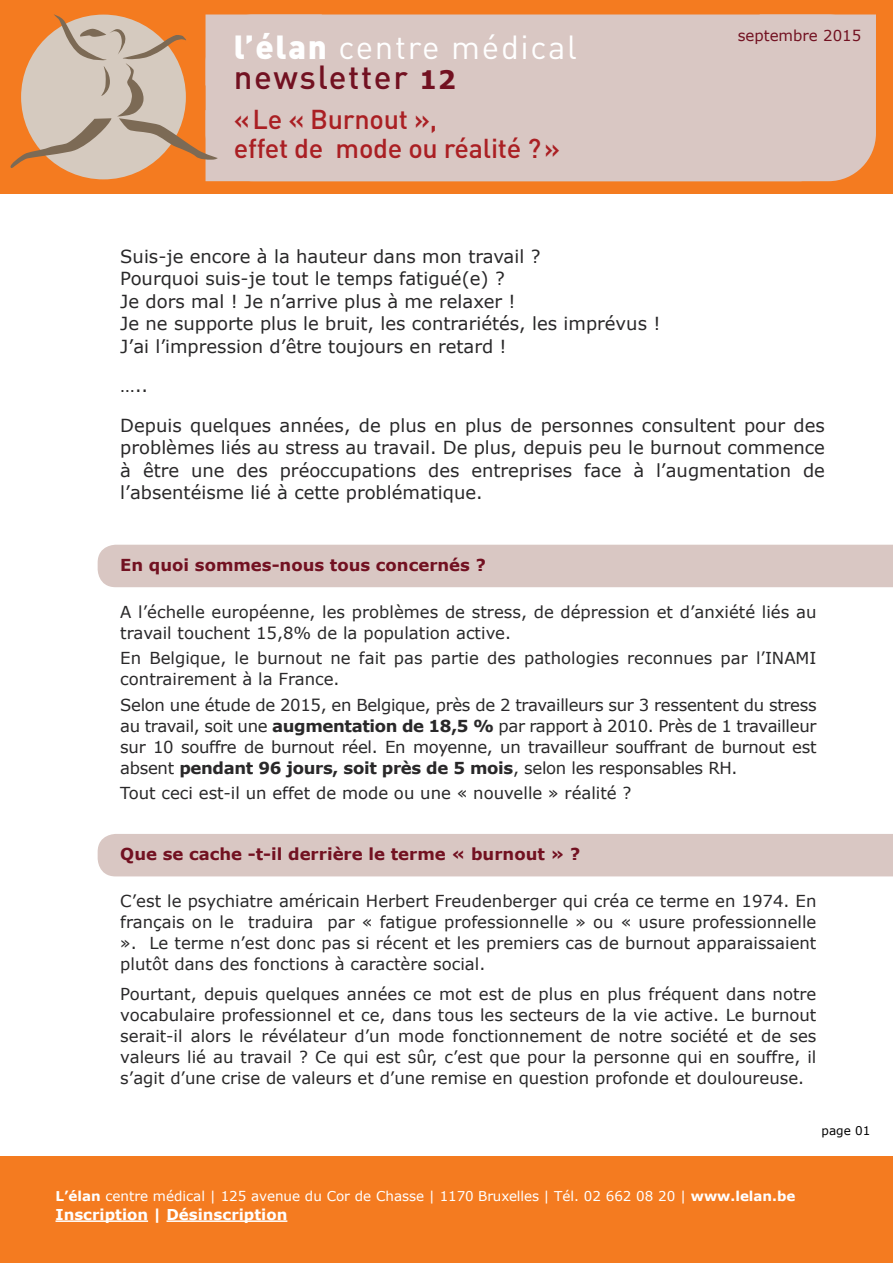
<style>
.page{position:relative;width:893px;height:1263px;background:#fff}
.page>*{position:absolute;margin:0;border:0;box-sizing:border-box;transform-origin:0 0}
.t1{font:33px/30px "DIN";letter-spacing:.05em;color:#fff}
.t2{font:500 27px/28.5px "DIN";letter-spacing:-.01em;color:#aa1f23}
.t3{font:18px/22.5px "Verdana";color:#292829}
.t4{font:16.5px/21px "Verdana";color:#292829;text-align:justify}
.t5{font:700 16.5px "Verdana";color:#721121}
.t6{font:700 15px "Verdana";color:#fff}
.t7{font:15px "Verdana";color:#721121}
.t8{font:13.5px "Verdana";color:#fff}
.t9{font:12px "Verdana";color:#000}
.s1{font-weight:900}
.s2{font-weight:500;color:#721121}
.s3{font-family:"Verdana";font-weight:700;font-size:25.5px;color:#721121}
.s4{font-weight:700}
</style>
<div class="page">
<div style="left:0;top:1157px;width:893px;height:106px;background:#f47b20"></div>
<div style="left:0;top:0;width:893px;height:194px;background:#f47b20"></div>
<svg style="left:10px;top:14px;width:866px;height:167px;background:#d8bfb2"></svg>
<hr style="left:56px;top:1220px;width:92px;height:2px;background:#fff">
<hr style="left:167px;top:1220px;width:120px;height:2px;background:#fff">
<div style="left:98px;top:545px;width:795px;height:42px;background:#d9c7c3"></div>
<div style="left:98px;top:834px;width:795px;height:42px;background:#d9c7c3"></div>
<h1 class="t1" style="left:234px;top:32px;width:345px"><span class="s1">l’élan</span> centre médical <span class="s2">newsletter</span> <span class="s3">12</span></h1>
<h2 class="t2" style="left:234px;top:104px;width:328px">« Le « Burnout »,<br>effet de mode ou réalité ? »</h2>
<p class="t7" style="left:738px;top:26px;width:125px">septembre 2015</p>
<p class="t3" style="left:120px;top:245px;width:542px">Suis-je encore à la hauteur dans mon travail ?<br>Pourquoi suis-je tout le temps fatigué(e) ?<br>Je dors mal ! Je n’arrive plus à me relaxer !<br>Je ne supporte plus le bruit, les contrariétés, les imprévus !<br>J’ai l’impression d’être toujours en retard !</p>
<p class="t3" style="left:120px;top:366px;width:706px;line-height:39.5px">…..<br>Depuis quelques années, de plus en plus de personnes consultent pour des</p>
<p class="t3" style="left:120px;top:437px;width:706px;text-align:justify">problèmes liés au stress au travail. De plus, depuis peu le burnout commence à être une des préoccupations des entreprises face à l’augmentation de l’absentéisme lié à cette problématique.</p>
<p class="t5" style="left:120px;top:554px;width:367px">En quoi sommes-nous tous concernés ?</p>
<p class="t4" style="left:120px;top:602px;width:698px">A l’échelle européenne, les problèmes de stress, de dépression et d’anxiété liés au travail touchent 15,8% de la population active.</p>
<p class="t4" style="left:120px;top:648px;width:698px">En Belgique, le burnout ne fait pas partie des pathologies reconnues par l’INAMI contrairement à la France.</p>
<p class="t4" style="left:120px;top:694px;width:698px">Selon une étude de 2015, en Belgique, près de 2 travailleurs sur 3 ressentent du stress au travail, soit une <span class="s4">augmentation de 18,5 %</span> par rapport à 2010. Près de 1 travailleur sur 10 souffre de burnout réel. En moyenne, un travailleur souffrant de burnout est absent <span class="s4">pendant 96 jours, soit près de 5 mois</span>, selon les responsables RH.</p>
<p class="t4" style="left:120px;top:782px;width:513px">Tout ceci est-il un effet de mode ou une « nouvelle » réalité ?</p>
<p class="t5" style="left:120px;top:843px;width:462px">Que se cache -t-il derrière le terme « burnout » ?</p>
<p class="t4" style="left:120px;top:891px;width:698px">C’est le psychiatre américain Herbert Freudenberger qui créa ce terme en 1974. En français on le traduira par « fatigue professionnelle » ou « usure professionnelle ». Le terme n’est donc pas si récent et les premiers cas de burnout apparaissaient plutôt dans des fonctions à caractère social.</p>
<p class="t4" style="left:120px;top:983px;width:698px">Pourtant, depuis quelques années ce mot est de plus en plus fréquent dans notre vocabulaire professionnel et ce, dans tous les secteurs de la vie active. Le burnout serait-il alors le révélateur d’un mode fonctionnement de notre société et de ses valeurs lié au travail ? Ce qui est sûr, c’est que pour la personne qui en souffre, il s’agit d’une crise de valeurs et d’une remise en question profonde et douloureuse.</p>
<p class="t8" style="left:56px;top:1187px;width:741px"><span class="s4">L’élan</span> centre médical | 125 avenue du Cor de Chasse | 1170 Bruxelles | Tél. 02 662 08 20 | <span class="s4">www.lelan.be</span></p>
<p class="t6" style="left:56px;top:1205px;width:233px">Inscription | Désinscription</p>
<p class="t9" style="left:821px;top:1123px;width:50px">page 01</p>
</div>
